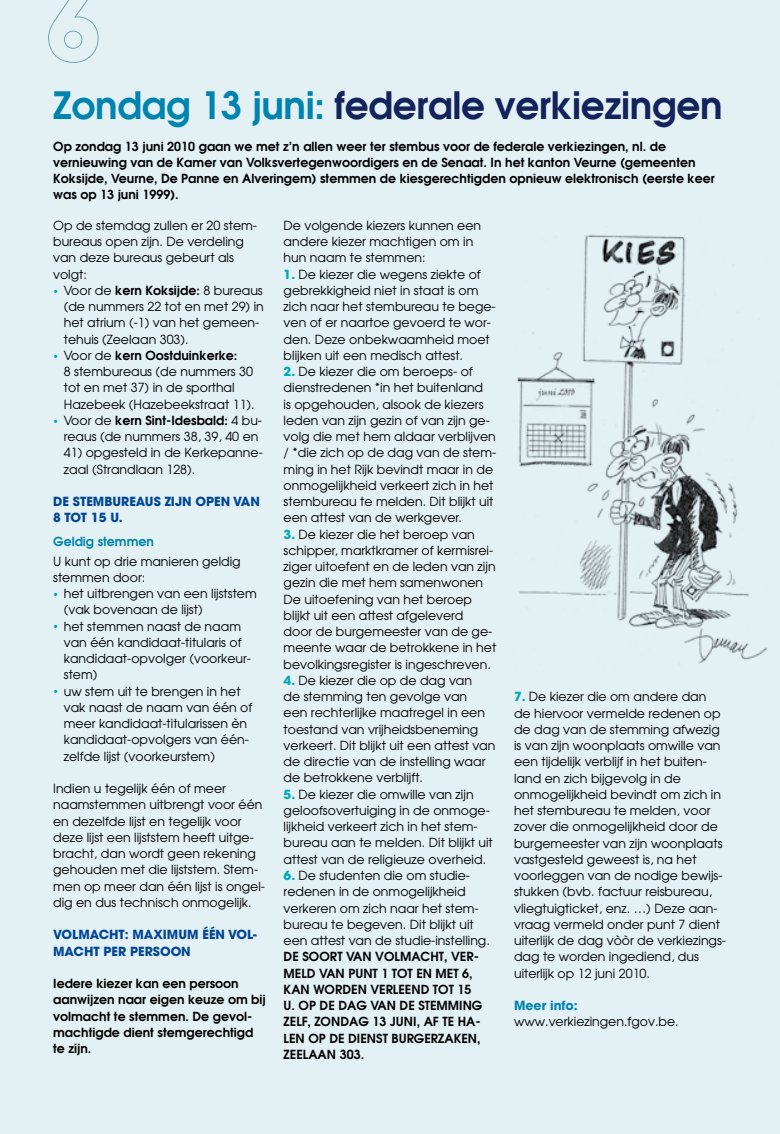
<style>
.page{position:relative;width:780px;height:1134px;background:#e4f1f4}
.page>*{position:absolute;margin:0;border:0;box-sizing:border-box;transform-origin:0 0}
.t1{font:600 37.5px "Avant Garde";letter-spacing:-.01em;color:#13235b}
.t2{font:12.5px/16.2px "Avant Garde";color:#000}
.t3{font:600 12.5px/16.2px "Avant Garde";color:#000}
.t4{font:700 12.5px "Avant Garde";color:#004696}
.t5{font:600 12.5px "Avant Garde";color:#0084af}
.t6{font:700 12.5px "Avant Garde";color:#0084af}
.s1{color:#0084af}
.s2{font-size:8.75px;color:#00a9ba}
.s3{font-weight:600}
.s4{font-weight:700;color:#00a9ba}
</style>
<div class="page">
<svg style="left:48px;top:0;width:51px;height:63px"></svg>
<img style="left:517px;top:234px;width:251px;height:430px">
<h1 class="t1" style="left:53px;top:80px;width:670px"><span class="s1">Zondag 13 juni:</span> federale verkiezingen</h1>
<p class="t3" style="left:53px;top:138px;width:663px">Op zondag 13 juni 2010 gaan we met z’n allen weer ter stembus voor de federale verkiezingen, nl. de vernieuwing van de Kamer van Volksvertegenwoordigers en de Senaat. In het kanton Veurne (gemeenten Koksijde, Veurne, De Panne en Alveringem) stemmen de kiesgerechtigden opnieuw elektronisch (eerste keer was op 13 juni 1999).</p>
<p class="t2" style="left:53px;top:217px;width:205px">Op de stemdag zullen er 20 stem&shy;bureaus open zijn. De verdeling van deze bureaus gebeurt als volgt:</p>
<p class="t2" style="left:64px;top:282px;width:201px;text-indent:-11px"><span class="s2">•</span> Voor de <span class="s3">kern Koksijde:</span> 8 bureaus (de nummers 22 tot en met 29) in het atrium (-1) van het gemeen&shy;tehuis (Zeelaan 303).</p>
<p class="t2" style="left:64px;top:347px;width:192px;text-indent:-11px"><span class="s2">•</span> Voor de <span class="s3">kern Oostduinkerke:<br></span>8 stembureaus (de nummers 30 tot en met 37) in de sporthal<br>Hazebeek (Hazebeekstraat 11).</p>
<p class="t2" style="left:53px;top:412px;width:210px;text-align:center"><span class="s2">•</span> Voor de <span class="s3">kern Sint-Idesbald:</span> 4 bu&shy;reaus (de nummers 38, 39, 40 en</p>
<p class="t2" style="left:64px;top:444px;width:200px">41) opgesteld in de Kerkepanne&shy;zaal (Strandlaan 128).</p>
<p class="t4" style="left:53px;top:493px;width:29px">DE STEMBUREAUS</p>
<p class="t4" style="left:165px;top:493px;width:40px">ZIJN OPE</p>
<p class="t4" style="left:221px;top:493px;width:41px">N VA N</p>
<p class="t4" style="left:53px;top:510px;width:20px">8 TOT</p>
<p class="t4" style="left:91px;top:510px;width:33px">15 U.</p>
<p class="t5" style="left:53px;top:533px;width:102px">Geldig stemmen</p>
<p class="t2" style="left:53px;top:553px;width:189px">U kunt op drie manieren geldig stemmen door:</p>
<p class="t2" style="left:64px;top:585px;width:194px;text-indent:-11px"><span class="s2">•</span> het uitbrengen van een lijststem (vak bovenaan de lijst)</p>
<p class="t2" style="left:64px;top:618px;width:189px;text-indent:-11px"><span class="s2">•</span> het stemmen naast de naam van één kandidaat-titularis of kandidaat-opvolger (voorkeur&shy;stem)</p>
<p class="t2" style="left:64px;top:683px;width:190px;text-indent:-11px"><span class="s2">•</span> uw stem uit te brengen in het vak naast de naam van één of meer kandidaat-titularissen èn kandidaat-opvolgers van één&shy;zelfde lijst (voorkeurstem)</p>
<p class="t2" style="left:53px;top:780px;width:213px">Indien u tegelijk één of meer naamstemmen uitbrengt voor één en dezelfde lijst en tegelijk voor deze lijst een lijststem heeft uitge&shy;bracht, dan wordt geen rekening gehouden met die lijststem. Stem&shy;men op meer dan één lijst is ongel&shy;dig en dus technisch onmogelijk.</p>
<p class="t4" style="left:53px;top:927px;width:36px">VOLMACHT</p>
<p class="t4" style="left:125px;top:927px;width:48px">: MAXIMUM</p>
<p class="t4" style="left:202px;top:927px;width:56px">ÉÉN VOL-</p>
<p class="t4" style="left:53px;top:943px;width:11px">MACHT</p>
<p class="t4" style="left:103px;top:943px;width:9px">PER</p>
<p class="t4" style="left:130px;top:943px;width:10px">PERSOO</p>
<p class="t4" style="left:181px;top:943px;width:11px">N</p>
<p class="t3" style="left:53px;top:975px;width:214px">Iedere kiezer kan een persoon aanwijzen naar eigen keuze om bij volmacht te stemmen. De gevol&shy;machtigde dient stemgerechtigd te zijn.</p>
<p class="t2" style="left:283px;top:217px;width:199px">De volgende kiezers kunnen een andere kiezer machtigen om in hun naam te stemmen:</p>
<p class="t2" style="left:283px;top:266px;width:214px"><span class="s4">1.</span> De kiezer die wegens ziekte of gebrekkigheid niet in staat is om zich naar het stembureau te bege&shy;ven of er naartoe gevoerd te wor&shy;den. Deze onbekwaamheid moet blijken uit een medisch attest.</p>
<p class="t2" style="left:283px;top:363px;width:214px"><span class="s4">2.</span> De kiezer die om beroeps- of dienstredenen *in het buitenland<br>is opgehouden, alsook de kiezers leden van zijn gezin of van zijn ge&shy;volg die met hem aldaar verblijven / *die zich op de dag van de stem&shy;ming in het Rijk bevindt maar in de onmogelijkheid verkeert zich in het stembureau te melden. Dit blijkt uit een attest van de werkgever.</p>
<p class="t2" style="left:283px;top:526px;width:214px"><span class="s4">3.</span> De kiezer die het beroep van schipper, marktkramer of kermisrei&shy;ziger uitoefent en de leden van zijn gezin die met hem samenwonen<br>De uitoefening van het beroep blijkt uit een attest afgeleverd<br>door de burgemeester van de ge&shy;meente waar de betrokkene in het bevolkingsregister is ingeschreven.</p>
<p class="t2" style="left:283px;top:672px;width:213px"><span class="s4">4.</span> De kiezer die op de dag van<br>de stemming ten gevolge van<br>een rechterlijke maatregel in een toestand van vrijheidsbeneming verkeert. Dit blijkt uit een attest van de directie van de instelling waar de betrokkene verblijft.</p>
<p class="t2" style="left:283px;top:786px;width:211px"><span class="s4">5.</span> De kiezer die omwille van zijn geloofsovertuiging in de onmoge&shy;lijkheid verkeert zich in het stem&shy;bureau aan te melden. Dit blijkt uit attest van de religieuze overheid.</p>
<p class="t2" style="left:283px;top:867px;width:208px"><span class="s4">6.</span> De studenten die om studie&shy;redenen in de onmogelijkheid verkeren om zich naar het stem&shy;bureau te begeven. Dit blijkt uit een attest van de studie-instelling.</p>
<p class="t3" style="left:283px;top:948px;width:197px">DE SOO RT VAN VOLMACHT, VER-<br>ME LD VAN PUNT 1 TOT EN MET 6,<br>KAN WORDEN VERLEEN D TOT 15<br>U. OP DE DAG VAN DE STEMMIN</p>
<p class="t2" style="left:514px;top:688px;width:213px"><span class="s4">7.</span> De kiezer die om andere dan de hiervoor vermelde redenen op de dag van de stemming afwezig is van zijn woonplaats omwille van een tijdelijk verblijf in het buiten&shy;land en zich bijgevolg in de onmogelijkheid bevindt om zich in het stembureau te melden, voor zover die onmogelijkheid door de burgemeester van zijn woonplaats vastgesteld geweest is, na het voorleggen van de nodige bewijs&shy;stukken (bvb. factuur reisbureau, vliegtuigticket, enz. …) Deze aan&shy;vraag vermeld onder punt 7 dient uiterlijk de dag vòòr de verkiezings&shy;dag te worden ingediend, dus uiterlijk op 12 juni 2010.</p>
<p class="t6" style="left:514px;top:997px;width:65px">MEER INFO:</p>
<p class="t2" style="left:514px;top:1013px;width:166px">www.verkiezingen.fgov.be.</p>
<p class="t3" style="left:283px;top:997px;width:200px;text-indent:188px">G<br>ZELF, ZON DAG 13 JUNI , AF TE HA-<br>LEN OP DE DIENST BURGERZAKEN ,<br>ZEE LAAN 303.</p>
</div>
